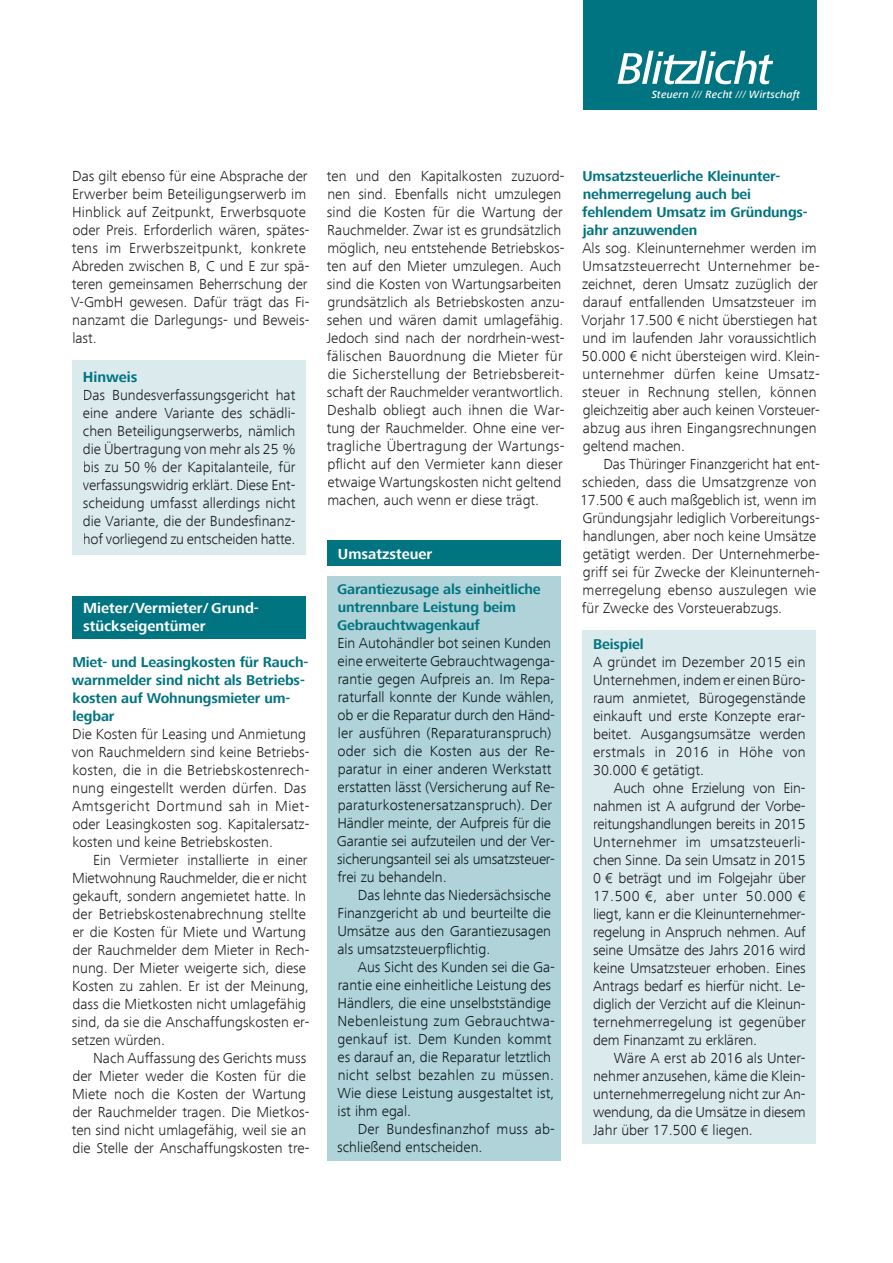
<style>
.page{position:relative;width:893px;height:1263px;background:#fff}
.page>*{position:absolute;margin:0;border:0;box-sizing:border-box;transform-origin:0 0}
.t1{font:300 15px/18px "Frutiger Next Com";color:#231f20}
.t2{font:300 15px/18px "Frutiger Next Com";color:#1a1c1f;text-align:justify}
.t3{font:300 15px/18px "Frutiger Next Com";color:#0c191d}
.t4{font:700 15px/18px "Frutiger Next Com";color:#fff}
.t5{font:700 15px "Frutiger Next Com";color:#007480}
.t6{font:700 14.7px/18px "Frutiger Next Com";letter-spacing:-.01em;color:#007480}
.t7{font:italic 500 10.8px "Frutiger Next Com";letter-spacing:.02em;color:#fff}
.s1{font-weight:400}
</style>
<div class="page">
<div style="left:72px;top:596px;width:234px;height:42px;background:#007480"></div>
<div style="left:72px;top:361px;width:234px;height:194px;background:#dbeaed"></div>
<div style="left:327px;top:541px;width:234px;height:25px;background:#007480"></div>
<div style="left:582px;top:630px;width:234px;height:514px;background:#dbeaed"></div>
<div style="left:327px;top:576px;width:234px;height:585px;background:#b0d3d9"></div>
<div style="left:583px;top:0;width:233px;height:110px;background:#007480"></div>
<svg style="left:617px;top:51px;width:156px;height:33px"></svg>
<p class="t7" style="left:652px;top:88px;width:150px">Steuern <span class="s1">///</span> Recht <span class="s1">///</span> Wirtschaft</p>
<p class="t1" style="left:71px;top:167px;width:240px">Das gilt ebenso für eine Abspra che der Erwerber beim Beteiligungserwerb im Hinblick auf Zeitpunkt, Erwerbsquote oder Preis. Erforderlich wären, spätes&shy;tens im Erwerbszeitpunkt, konkrete Abreden zwischen B, C und E zur spä&shy;teren gemeinsamen Beherrschung der V-GmbH gewesen. Dafür trägt das Fi&shy;nanzamt die Darlegungs- und Beweis&shy;last.</p>
<p class="t5" style="left:83px;top:368px;width:56px">Hinweis</p>
<p class="t2" style="left:83px;top:386px;width:214px">Das Bundesverfassungsgericht hat eine andere Variante des schädli&shy;chen Beteiligungserwerbs, nämlich die Übertragung von mehr als 25 % bis zu 50 % der Kapitalanteile, für verfassungswidrig erklärt. Diese Ent&shy;scheidung umfasst allerdings nicht die Variante, die der Bundesfinanz&shy;hof vorliegend zu entscheiden hatte.</p>
<p class="t4" style="left:83px;top:599px;width:177px">Mieter/Vermieter/ Grund&shy;stückseigentümer</p>
<p class="t6" style="left:72px;top:653px;width:238px">Miet- und Leasingkosten für Rauch&shy;warnmelder sind nicht als Betriebs&shy;kosten auf Wohnungsmieter um&shy;legbar</p>
<p class="t1" style="left:72px;top:725px;width:239px">Die Kosten für Leasing und Anmietung von Rauchmeldern sind keine Betriebs&shy;kosten, die in die Betriebskostenrech&shy;nung eingestellt werden dürfen. Das Amtsgericht Dortmund sah in Miet&shy;oder Leasingkosten sog. Kapitalersatz&shy;kosten und keine Betriebskosten.</p>
<p class="t1" style="left:72px;top:851px;width:239px;text-indent:21px">Ein Vermieter installierte in einer Mietwohnung Rauchmelder, die er nicht gekauft, sondern angemietet hatte. In der Betriebskostenabrechnung stellte er die Kosten für Miete und Wartung der Rauchmelder dem Mieter in Rech&shy;nung. Der Mieter weigerte sich, diese Kosten zu zahlen. Er ist der Meinung, dass die Mietkosten nicht umlagefähig sind, da sie die Anschaffungskosten er&shy;setzen würden.</p>
<p class="t1" style="left:72px;top:1049px;width:239px;text-indent:21px">Nach Auffassung des Gerichts muss der Mieter weder die Kosten für die Miete noch die Kosten der Wartung der Rauchmelder tragen. Die Mietkos&shy;ten sind nicht umlagefähig, weil sie an die Stelle der Anschaffungskosten tre-</p>
<p class="t1" style="left:327px;top:167px;width:239px">ten und den Kapitalkosten zuzuord&shy;nen sind. Ebenfalls nicht umzulegen sind die Kosten für die Wartung der Rauchmelder. Zwar ist es grundsätzlich möglich, neu entstehende Betriebskos&shy;ten auf den Mieter umzulegen. Auch sind die Kosten von Wartungsarbeiten grundsätzlich als Betriebskosten anzu&shy;sehen und wären damit umlagefähig.<br>Jedoch sind nach der nordrhein-west&shy;fälischen Bauordnung die Mieter für die Sicherstellung der Betriebsbereit&shy;schaft der Rauchmelder verantwortlich.<br>Deshalb obliegt auch ihnen die War&shy;tung der Rauchmelder. Ohne eine ver&shy;tragliche Übertragung der Wartungs&shy;pflicht auf den Vermieter kann dieser etwaige Wartungskosten nicht geltend machen, auch wenn er diese trägt.</p>
<p class="t4" style="left:338px;top:545px;width:96px">Umsatzsteuer</p>
<p class="t6" style="left:337px;top:580px;width:205px">Garantiezusage als einheitliche untrennbare Leistung beim<br>Gebrauchtwagenkauf</p>
<p class="t3" style="left:337px;top:634px;width:220px">Ein Autohändler bot seinen Kunden eine erweiterte Gebrauchtwagenga&shy;rantie gegen Aufpreis an. Im Repa&shy;raturfall konnte der Kunde wählen, ob er die Reparatur durch den Händ&shy;ler ausführen (Reparaturanspruch) oder sich die Kosten aus der Re&shy;paratur in einer anderen Werkstatt erstatten lässt (Versicherung auf Re&shy;paraturkostenersatzanspruch). Der Händler meinte, der Aufpreis für die Garantie sei aufzuteilen und der Ver&shy;sicherungsanteil sei als umsatzsteuer&shy;frei zu behandeln.</p>
<p class="t3" style="left:337px;top:886px;width:215px;text-align:justify;text-indent:20px">Das lehnte das Niedersächsische Finanzgericht ab und beurteilte die Umsätze aus den Garantiezusagen als umsatzsteuerpflichtig.</p>
<p class="t3" style="left:337px;top:958px;width:219px;text-indent:20px">Aus Sicht des Kunden sei die Ga&shy;rantie eine einheitliche Leistung des<br>Händlers, die eine unselbstständige<br>Nebenleistung zum Gebrauchtwa&shy;genkauf ist. Dem Kunden kommt es darauf an, die Reparatur letztlich nicht selbst bezahlen zu müssen.<br>Wie diese Leistung ausgestaltet ist, ist ihm egal.</p>
<p class="t3" style="left:337px;top:1120px;width:219px;text-indent:21px">Der Bundesfinanzhof muss ab&shy;schließend entscheiden.</p>
<p class="t6" style="left:582px;top:167px;width:227px">Umsatzsteuerliche Kleinunter&shy;nehmerregelung auch bei fehlendem Umsatz im Gründungs&shy;jahr anzuwenden</p>
<p class="t1" style="left:581px;top:239px;width:240px">Als sog. Kleinunternehmer werden im Umsatzsteuerrecht Unternehmer be&shy;zeichnet, deren Umsatz zuzüglich der darauf entfallenden Umsatzsteuer im Vorjahr 17.500 € nicht überstiegen hat und im laufenden Jahr voraussichtlich 50.000 € nicht übersteigen wird. Klein&shy;unternehmer dürfen keine Umsatz&shy;steuer in Rechnung stellen, können gleichzeitig aber auch keinen Vorsteuer - abzug aus ihren Eingangsrechnungen geltend machen.</p>
<p class="t1" style="left:580px;top:455px;width:241px;text-indent:23px">Das Thüringer Finanzgericht hat ent&shy;schieden, dass die Umsatzgrenze von 17.500 € auch maßgeblich ist, wenn im Gründungsjahr lediglich Vorbereitungs&shy;handlungen, aber noch keine Umsätze getätigt werden. Der Unternehmerbe&shy;griff sei für Zwecke der Kleinunterneh&shy;merregelung ebenso auszulegen wie für Zwecke des Vorsteuerabzugs.</p>
<p class="t6" style="left:593px;top:635px;width:52px">Beispiel</p>
<p class="t2" style="left:593px;top:653px;width:214px">A gründet im Dezember 2015 ein Unternehmen, indem er einen Büro&shy;raum anmietet, Bürogegenstände einkauft und erste Konzepte erar&shy;beitet. Ausgangsumsätze werden erstmals in 2016 in Höhe von 30.000 € getätigt.</p>
<p class="t2" style="left:593px;top:779px;width:214px;text-indent:21px">Auch ohne Erzielung von Ein&shy;nahmen ist A aufgrund der Vorbe&shy;reitungshandlungen bereits in 2015<br>Unternehmer im umsatzsteuer li - chen Sinne. Da sein Umsatz in 2015<br>0 € beträgt und im Folgejahr über 17.500 €, aber unter 50.000 € liegt, kann er die Kleinunternehmer&shy;regelung in Anspruch nehmen. Auf seine Umsätze des Jahrs 2016 wird keine Umsatzsteuer erhoben. Eines Antrags bedarf es hierfür nicht. Le&shy;diglich der Verzicht auf die Kleinun&shy;ternehmerregelung ist gegenüber dem Finanzamt zu erklären.</p>
<p class="t2" style="left:593px;top:1049px;width:214px;text-indent:21px">Wäre A erst ab 2016 als Unter&shy;nehmer anzusehen, käme die Klein - unternehmerregelung nicht zur An&shy;wendung, da die Umsätze in diesem Jahr über 17.500 € liegen.</p>
</div>
